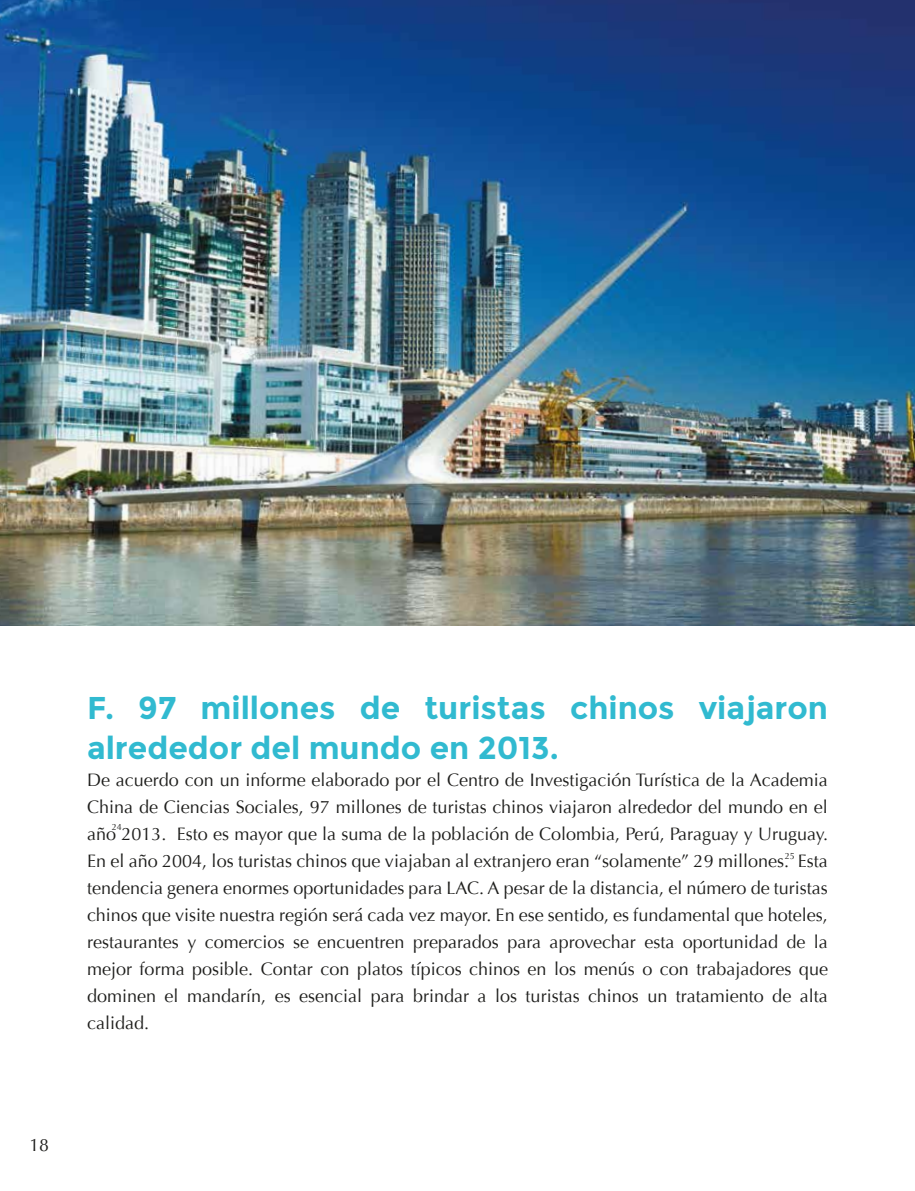
<style>
.page{position:relative;width:915px;height:1191px;background:#fff}
.page>*{position:absolute;margin:0;border:0;box-sizing:border-box;transform-origin:0 0}
.t1{font:700 31.5px/40.3px "Montserrat";color:#31bad0}
.t2{font:18px/27px "Optima";color:#1d1d1b;text-align:justify}
.t3{font:17.7px "Optima";color:#1d1d1b}
.t4{font:9px "Optima";color:#1d1d1b}
</style>
<div class="page">
<img style="left:0;top:0;width:914px;height:625px">
<h1 class="t1" style="left:87px;top:687px;width:742px">F. 97 millones de turistas chinos viajaron alrededor del mundo en 2013.</h1>
<p class="t2" style="left:87px;top:767px;width:742px">De acuerdo con un informe elaborado por el Centro de Investigación Turística de la Academia China de Ciencias Sociales, 97 millones de turistas chinos viajaron alrededor del mundo en el año 2013. Esto es mayor que la suma de la población de Colombia, Perú, Paraguay y Uruguay.<br>En el año 2004, los turistas chinos que viajaban al extranjero eran “solamente” 29 millones. Esta tendencia genera enormes oportunidades para LAC. A pesar de la distancia, el número de turistas chinos que visite nuestra región será cada vez mayor. En ese sentido, es fundamental que hoteles, restaurantes y comercios se encuentren preparados para aprovechar esta oportunidad de la mejor forma posible. Contar con platos típicos chinos en los menús o con trabajadores que dominen el mandarín, es esencial para brindar a los turistas chinos un tratamiento de alta calidad.</p>
<p class="t4" style="left:112px;top:821px;width:12px">24</p>
<p class="t4" style="left:784px;top:851px;width:12px">25</p>
<p class="t3" style="left:30px;top:1134px;width:21px">18</p>
</div>
